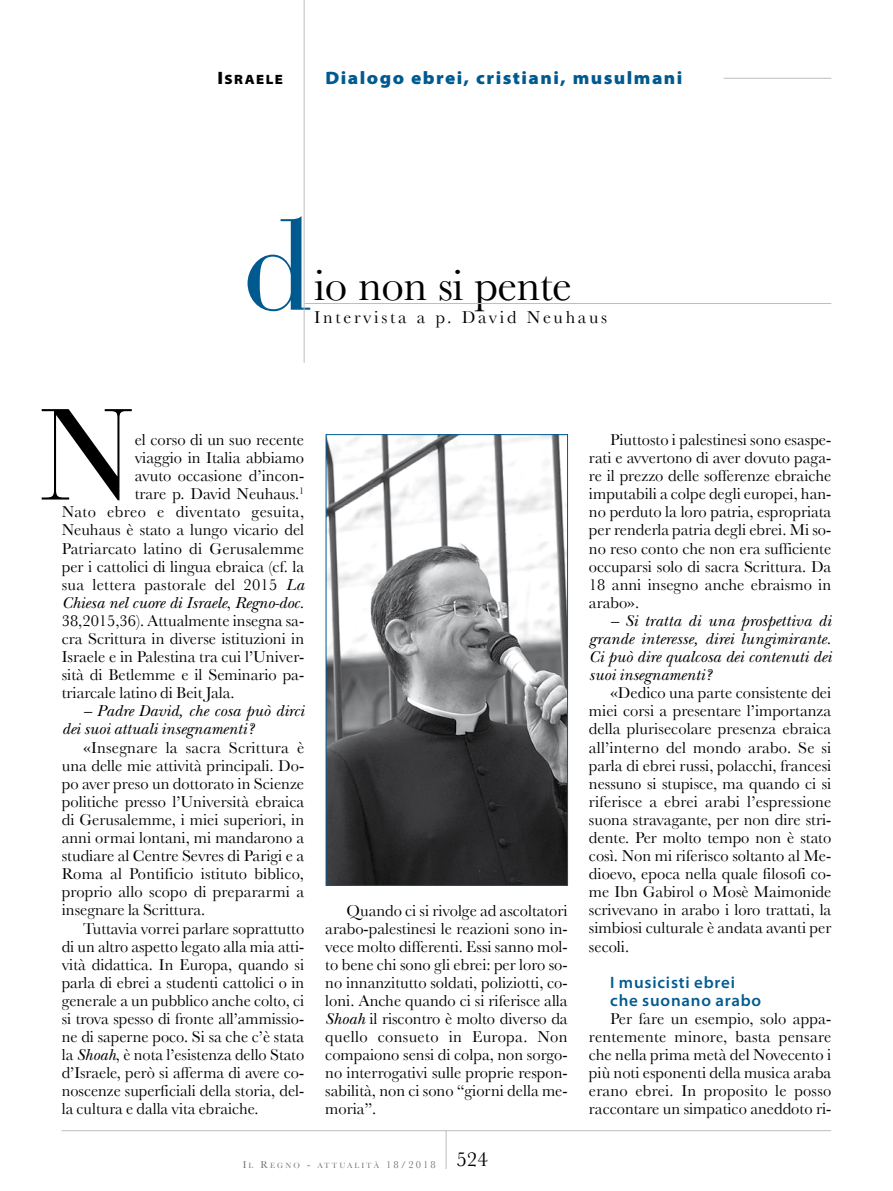
<style>
.page{position:relative;width:893px;height:1191px;background:#fff}
.page>*{position:absolute;margin:0;border:0;box-sizing:border-box;transform-origin:0 0}
.t1{font:128.4px "Bauer Bodoni Std";color:#000}
.t2{font:127.5px "Bauer Bodoni Std";color:#005a8f}
.t3{font:45px "Baskerville";letter-spacing:-.015em;color:#000}
.t4{font:900 semi-expanded 18px "Myriad Pro";letter-spacing:.08em;color:#005a8f}
.t5{font:18px "Baskerville";letter-spacing:.15em;color:#000}
.t6{font:16.5px/18.1px "Baskerville";color:#000;text-align:justify}
.t7{font:italic 16.5px/18.1px "New Baskerville Std";color:#000}
.t8{font:600 semi-expanded 16.5px/18.1px "Myriad Pro";letter-spacing:.05em;color:#005a8f;scale:.95 1}
.t9{font:900 semi-expanded 13.5px "Myriad Pro";letter-spacing:.105em;color:#000}
.t10{font:7.8px "Baskerville";letter-spacing:.265em;color:#707172}
.s1{font-size:18px}
.s2{font-family:"New Baskerville Std";font-style:italic}
.s3{font-family:"Baskerville";font-style:normal}
.s4{font-size:10.5px}
</style>
<div class="page">
<hr style="left:724px;top:78px;width:107px;height:1px;background:#bbbdbe">
<hr style="left:304px;top:0;width:1px;height:363px;background:#bbbdbe">
<hr style="left:304px;top:303px;width:527px;height:1px;background:#bbbdbe">
<hr style="left:62px;top:1130px;width:769px;height:1px;background:#bbbdbe">
<hr style="left:446px;top:1130px;width:1px;height:39px;background:#bbbdbe">
<img style="left:328px;top:436px;width:238px;height:447px">
<div style="left:326px;top:434px;width:242px;height:451px;border:1px solid #005a8f"></div>
<p class="t9" style="left:217px;top:72px;width:67px"><span class="s1">I</span>SRAELE</p>
<p class="t4" style="left:326px;top:67px;width:358px">Dialogo ebrei, cristiani, musulmani</p>
<h2 class="t2" style="left:241px;top:190px;width:72px">d</h2>
<h3 class="t3" style="left:314px;top:258px;width:259px">io non si pente</h3>
<p class="t5" style="left:314px;top:307px;width:294px">Intervista a p. David Neuhaus</p>
<h1 class="t1" style="left:40px;top:379px;width:94px">N</h1>
<p class="t6" style="left:62px;top:430px;width:244px;text-align:right">el corso di un suo recente<br>viaggio in Italia abbiamo<br>avuto occasione d’incon-<br>trare p. David Neuhaus.<sup>1<br></sup>Nato ebreo e diventato gesuita,<br>Neuhaus è stato a lungo vicario del<br>Patriarcato latino di Gerusalemme per i cattolici di lingua ebraica (cf. la sua lettera pastorale del 2015 <span class="s2">La</span></p>
<p class="t7" style="left:62px;top:593px;width:244px">Chiesa nel cuore di Israele<span class="s3">,</span> Regno-doc.</p>
<p class="t6" style="left:62px;top:611px;width:244px">38,2015,36). Attualmente insegna sa&shy;cra Scrittura in diverse istituzioni in Israele e in Palestina tra cui l’Univer&shy;sità di Betlemme e il Seminario pa&shy;triarcale latino di Beit Jala.</p>
<p class="t7" style="left:62px;top:702px;width:244px;text-indent:21px">– Padre David, che cosa può dirci dei suoi attuali insegnamenti?</p>
<p class="t6" style="left:62px;top:738px;width:244px;text-indent:21px">«Insegnare la sacra Scrittura è una delle mie attività principali. Do&shy;po aver preso un dottorato in Scienze politiche presso l’Università ebraica di Gerusalemme, i miei superiori, in anni ormai lontani, mi mandarono a studiare al Centre Sevres di Parigi e a Roma al Pontificio istituto biblico, proprio allo scopo di prepararmi a insegnare la Scrittura.</p>
<p class="t6" style="left:62px;top:919px;width:244px;text-indent:21px">Tuttavia vorrei parlare soprattutto di un altro aspetto legato alla mia atti&shy;vità didattica. In Europa, quando si parla di ebrei a studenti cattolici o in generale a un pubblico anche colto, ci si trova spesso di fronte all’ammissio&shy;ne di saperne poco. Si sa che c’è stata la <span class="s2">Shoah</span>, è nota l’esistenza dello Stato d’Israele, però si afferma di avere co&shy;noscenze superficiali della storia, del&shy;la cultura e dalla vita ebraiche.</p>
<p class="t6" style="left:325px;top:901px;width:244px;text-indent:21px">Quando ci si rivolge ad ascoltatori arabo-palestinesi le reazioni sono in&shy;vece molto differenti. Essi sanno mol&shy;to bene chi sono gli ebrei: per loro so&shy;no innanzitutto soldati, poliziotti, co&shy;loni. Anche quando ci si riferisce alla <span class="s2">Shoah</span> il riscontro è molto diverso da quello consueto in Europa. Non compaiono sensi di colpa, non sorgo&shy;no interrogativi sulle proprie respon&shy;sabilità, non ci sono “giorni della me&shy;moria”.</p>
<p class="t10" style="left:243px;top:1160px;width:247px"><span class="s4">I</span>L <span class="s4">R</span>EGNO <span class="s4">-</span> ATTUALITÀ <span class="s4">18/2018</span> <sup>524</sup></p>
<p class="t6" style="left:589px;top:430px;width:244px;text-indent:21px">Piuttosto i palestinesi sono esaspe&shy;rati e avvertono di aver dovuto paga&shy;re il prezzo delle sofferenze ebraiche imputabili a colpe degli europei, han&shy;no perduto la loro patria, espropriata per renderla patria degli ebrei. Mi so&shy;no reso conto che non era sufficiente occuparsi solo di sacra Scrittura. Da 18 anni insegno anche ebraismo in arabo».</p>
<p class="t7" style="left:589px;top:611px;width:244px;text-align:justify;text-indent:21px">– Si tratta di una prospettiva di grande interesse, direi lungimirante.<br>Ci può dire qualcosa dei contenuti dei suoi insegnamenti?</p>
<p class="t6" style="left:589px;top:683px;width:244px;text-indent:21px">«Dedico una parte consistente dei miei corsi a presentare l’importanza della plurisecolare presenza ebraica all’interno del mondo arabo. Se si parla di ebrei russi, polacchi, francesi nessuno si stupisce, ma quando ci si riferisce a ebrei arabi l’espressione suona stravagante, per non dire stri&shy;dente. Per molto tempo non è stato così. Non mi riferisco soltanto al Me&shy;dioevo, epoca nella quale filosofi co&shy;me Ibn Gabirol o Mosè Maimonide scrivevano in arabo i loro trattati, la simbiosi culturale è andata avanti per secoli.</p>
<p class="t8" style="left:610px;top:973px;width:160px">I musicisti ebrei che suonano arabo</p>
<p class="t6" style="left:589px;top:1009px;width:244px;text-indent:21px">Per fare un esempio, solo appa&shy;rentemente minore, basta pensare che nella prima metà del Novecento i più noti esponenti della musica araba erano ebrei. In proposito le posso raccontare un simpatico aneddoto ri-</p>
</div>
